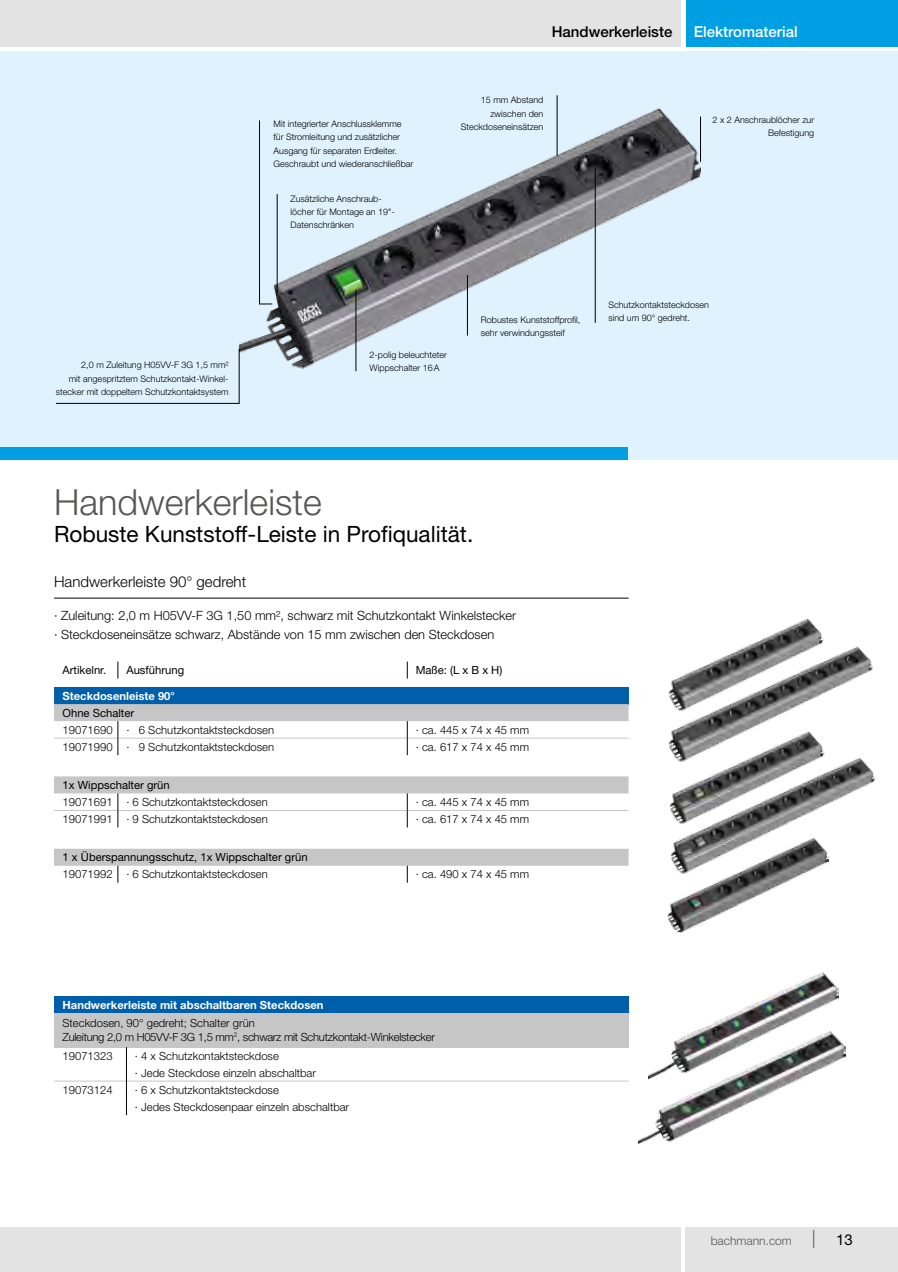
<style>
.page{position:relative;width:898px;height:1272px;background:#fff}
.page>*{position:absolute;margin:0;border:0;box-sizing:border-box;transform-origin:0 0}
.t1{font:300 36px "Helvetica Neue LT Std";color:#575756}
.t2{font:22.5px "Helvetica Neue LT Std";color:#000}
.t3{font:300 15px "Helvetica Neue LT Std";color:#000}
.t4{font:500 15px "Helvetica Neue LT Std";color:#fff}
.t5{font:500 15px "Helvetica Neue LT Std";color:#000}
.t6{font:300 12.75px/19.2px "Helvetica Neue LT Std";color:#000}
.t7{font:300 12px "Helvetica Neue LT Std";color:#575756}
.t8{font:300 11.25px/16.8px "Helvetica Neue LT Std";color:#000}
.t9{font:11.25px "Helvetica Neue LT Std";color:#000}
.t10{font:300 11.25px/13.5px "Helvetica Neue LT Std";letter-spacing:-.025em;color:#000}
.t11{font:700 11.25px "Helvetica Neue LT Std";color:#fff}
.t12{font:300 9px/13.5px "Helvetica Neue LT Std";color:#000}
.s1{font-size:18px}
.s2{font-weight:400;font-size:15px;color:#000}
</style>
<div class="page">
<div style="left:685px;top:1227px;width:212px;height:44px;background:#e3e3e3"></div>
<div style="left:0;top:1227px;width:680px;height:44px;background:#e3e3e3"></div>
<div style="left:685px;top:0;width:212px;height:47px;background:#009fe3"></div>
<div style="left:0;top:0;width:680px;height:47px;background:#e3e3e3"></div>
<div style="left:0;top:51px;width:897px;height:408px;background:#dff2fd"></div>
<div style="left:0;top:446px;width:627px;height:13px;background:#009fe3"></div>
<img style="left:239px;top:100px;width:461px;height:284px">
<hr style="left:277px;top:194px;width:1px;height:99px;background:#000">
<hr style="left:594px;top:168px;width:1px;height:155px;background:#000">
<svg style="left:56px;top:348px;width:183px;height:55px"></svg>
<hr style="left:467px;top:275px;width:1px;height:60px;background:#000">
<hr style="left:556px;top:95px;width:1px;height:61px;background:#000">
<svg style="left:259px;top:120px;width:13px;height:184px"></svg>
<hr style="left:355px;top:289px;width:1px;height:82px;background:#000">
<hr style="left:700px;top:117px;width:1px;height:45px;background:#000">
<img style="left:699px;top:646px;width:174px;height:72px">
<img style="left:668px;top:618px;width:172px;height:98px">
<img style="left:685px;top:758px;width:191px;height:105px">
<img style="left:668px;top:718px;width:173px;height:110px">
<img style="left:667px;top:837px;width:160px;height:95px">
<hr style="left:54px;top:597px;width:574px;height:1px;background:#000">
<div style="left:54px;top:687px;width:574px;height:17px;background:#005faa"></div>
<svg style="left:54px;top:704px;width:574px;height:161px"></svg>
<hr style="left:54px;top:737px;width:63px;height:1px;background:#c6c6c6">
<hr style="left:118px;top:737px;width:289px;height:1px;background:#c6c6c6">
<hr style="left:407px;top:737px;width:221px;height:1px;background:#c6c6c6">
<hr style="left:54px;top:810px;width:63px;height:1px;background:#c6c6c6">
<hr style="left:118px;top:810px;width:289px;height:1px;background:#c6c6c6">
<hr style="left:407px;top:810px;width:221px;height:1px;background:#c6c6c6">
<svg style="left:117px;top:661px;width:1px;height:17px"></svg>
<svg style="left:407px;top:661px;width:1px;height:17px"></svg>
<svg style="left:117px;top:721px;width:1px;height:34px"></svg>
<svg style="left:407px;top:721px;width:1px;height:34px"></svg>
<svg style="left:117px;top:793px;width:1px;height:34px"></svg>
<svg style="left:407px;top:793px;width:1px;height:34px"></svg>
<svg style="left:117px;top:865px;width:1px;height:17px"></svg>
<svg style="left:407px;top:865px;width:1px;height:17px"></svg>
<div style="left:54px;top:996px;width:574px;height:17px;background:#005faa"></div>
<div style="left:54px;top:1013px;width:574px;height:34px;background:#c6c6c6"></div>
<hr style="left:54px;top:1080px;width:72px;height:1px;background:#c6c6c6">
<hr style="left:127px;top:1080px;width:501px;height:1px;background:#c6c6c6">
<svg style="left:126px;top:1047px;width:1px;height:68px"></svg>
<img style="left:638px;top:1038px;width:207px;height:106px">
<img style="left:647px;top:972px;width:191px;height:120px">
<h3 class="t3" style="left:491px;top:23px;width:182px">Differenzstromüb wachung</h3>
<h3 class="t4" style="left:693px;top:23px;width:147px">IT Power Distribution</h3>
<h3 class="t5" style="left:551px;top:23px;width:122px">Handwerkerleiste</h3>
<h3 class="t4" style="left:693px;top:23px;width:105px">Elektromaterial</h3>
<p class="t12" style="left:460px;top:93px;width:84px;text-align:right">15 mm Abstand zwischen den<br>Steckdoseneinsätzen</p>
<p class="t12" style="left:273px;top:117px;width:141px">Mit integrierter Anschlussklemme für Stromleitung und zusätzlicher Ausgang für separaten Erdleiter.<br>Geschraubt und wiederanschließbar</p>
<p class="t12" style="left:712px;top:113px;width:103px;line-height:12.9px;text-align:right">2 x 2 Anschraublöcher zur<br>Befestigung</p>
<p class="t12" style="left:56px;top:358px;width:174px;text-align:right">2,0 m Zuleitung H05VV-F 3G 1,5 mm²<br>mit angespritztem Schutzkontakt-Winkel&shy;stecker mit doppeltem Schutzkontaktsystem</p>
<p class="t12" style="left:290px;top:192px;width:106px;line-height:12.9px">Zusätzliche Anschraub&shy;löcher für Montage an 19"-<br>Datenschränken</p>
<p class="t12" style="left:369px;top:348px;width:79px;line-height:12.9px">2-polig beleuchteter<br>Wippschalter 16A</p>
<p class="t12" style="left:480px;top:313px;width:101px;line-height:12.9px">Robustes Kunststoffprofil, sehr verwindungssteif</p>
<p class="t12" style="left:608px;top:298px;width:102px;line-height:12.9px">Schutzkontaktsteckdosen sind um 90° gedreht.</p>
<h1 class="t1" style="left:54px;top:480px;width:269px">Handwerkerleiste</h1>
<h2 class="t2" style="left:54px;top:520px;width:420px">Robuste Kunststoff-Leiste in Profiqualität.</h2>
<h3 class="t3" style="left:54px;top:572px;width:193px">Handwerkerleiste 90° gedreht</h3>
<h3 class="t6" style="left:54px;top:605px;width:463px">· Zuleitung: 2,0 m H05VV-F 3G 1,50 mm², schwarz mit Schutzkontakt Winkelstecker · Steckdoseneinsätze schwarz, Abstände von 15 mm zwischen den Steckdosen</h3>
<p class="t9" style="left:63px;top:663px;width:45px">Artikelnr.</p>
<p class="t9" style="left:126px;top:663px;width:59px">Ausführung</p>
<p class="t9" style="left:415px;top:663px;width:88px">Maße: (L x B x H)</p>
<p class="t11" style="left:63px;top:688px;width:114px">Steckdosenleiste 90°</p>
<p class="t9" style="left:63px;top:706px;width:73px">Ohne Schalter</p>
<p class="t8" style="left:63px;top:721px;width:213px">19071690 · 6 Schutzkontaktsteckdosen</p>
<p class="t8" style="left:415px;top:721px;width:115px">· ca. 445 x 74 x 45 mm</p>
<p class="t8" style="left:63px;top:738px;width:213px">19071990 · 9 Schutzkontaktsteckdosen</p>
<p class="t8" style="left:415px;top:738px;width:115px">· ca. 617 x 74 x 45 mm</p>
<p class="t9" style="left:63px;top:778px;width:109px">1x Wippschalter grün</p>
<p class="t8" style="left:63px;top:793px;width:207px">19071691 · 6 Schutzkontaktsteckdosen</p>
<p class="t8" style="left:415px;top:793px;width:115px">· ca. 445 x 74 x 45 mm</p>
<p class="t8" style="left:63px;top:810px;width:207px">19071991 · 9 Schutzkontaktsteckdosen</p>
<p class="t8" style="left:415px;top:810px;width:115px">· ca. 617 x 74 x 45 mm</p>
<p class="t9" style="left:63px;top:850px;width:246px">1 x Überspannungsschutz, 1x Wippschalter grün</p>
<p class="t8" style="left:63px;top:865px;width:207px">19071992 · 6 Schutzkontaktsteckdosen</p>
<p class="t8" style="left:415px;top:865px;width:115px">· ca. 490 x 74 x 45 mm</p>
<p class="t11" style="left:63px;top:997px;width:262px">Handwerkerleiste mit abschaltbaren Steckdosen</p>
<p class="t10" style="left:63px;top:1016px;width:374px">Steckdosen, 90° gedreht; Schalter grün<br>Zuleitung 2,0 m H05VV-F 3G 1,5 mm<sup>2</sup>, schwarz mit Schutzkontakt-Winkelstecker</p>
<p class="t8" style="left:63px;top:1046px;width:52px">19071323</p>
<p class="t8" style="left:135px;top:1046px;width:182px">· 4 x Schutzkontaktsteckdose<br>· Jede Steckdose einzeln abschaltbar</p>
<p class="t8" style="left:63px;top:1080px;width:52px">19073124</p>
<p class="t8" style="left:135px;top:1080px;width:216px">· 6 x Schutzkontaktsteckdose<br>· Jedes Steckdosenpaar einzeln abschaltbar</p>
<h3 class="t7" style="left:710px;top:1233px;width:143px">bachmann.com <span class="s1">|</span> <span class="s2">13</span></h3>
</div>
